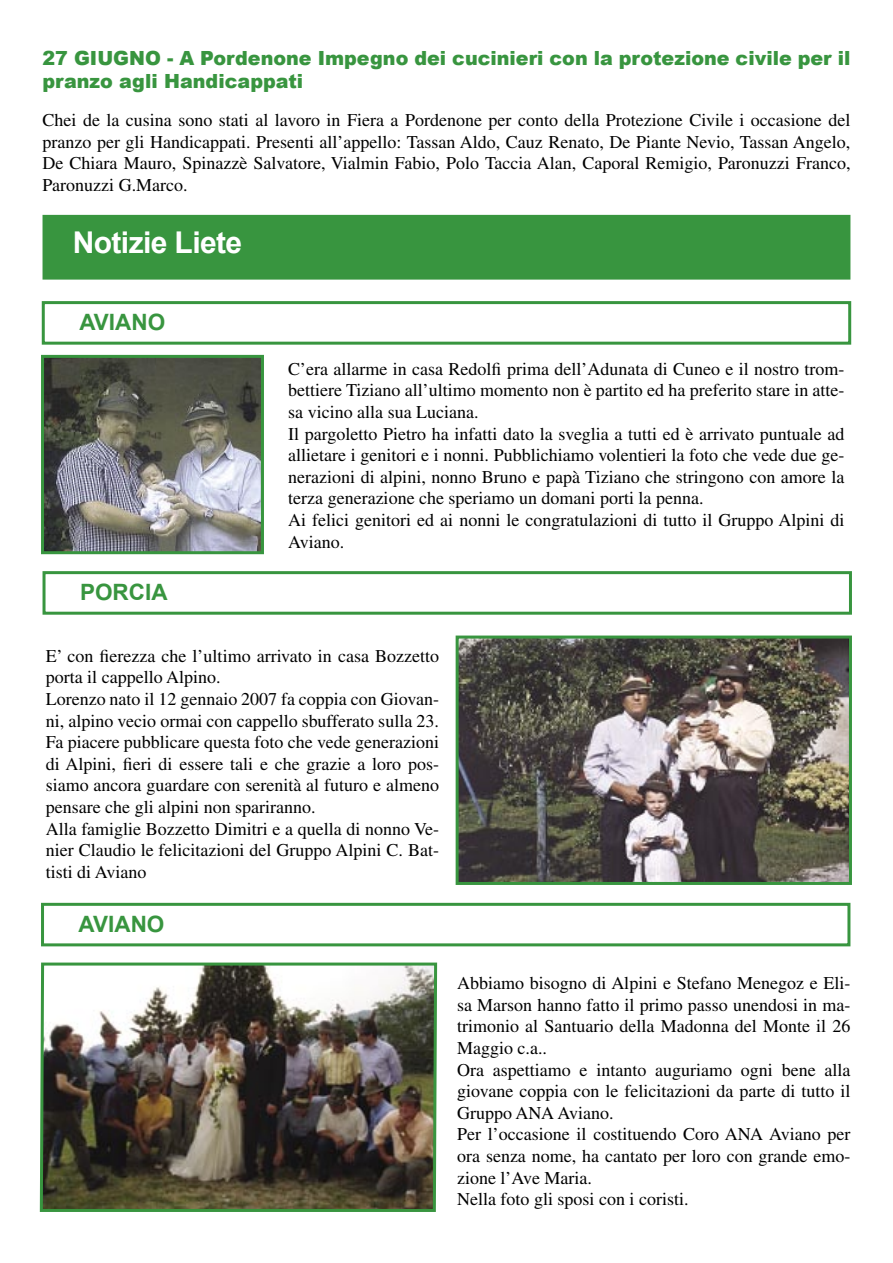
<style>
.page{position:relative;width:893px;height:1263px;background:#fff}
.page>*{position:absolute;margin:0;border:0;box-sizing:border-box;transform-origin:0 0}
.t1{font:700 30px "Arial";letter-spacing:-.02em;color:#fff}
.t2{font:700 22.5px "Arial";color:#38953f}
.t3{font:900 19.5px/23.4px "Arial";color:#38953f}
.t4{font:18px/21.6px "Times";color:#000}
</style>
<div class="page">
<div style="left:43px;top:216px;width:807px;height:63px;background:#38953f"></div>
<div style="left:43px;top:215px;width:807px;height:65px;border:2px solid #38953f"></div>
<img style="left:460px;top:639px;width:388px;height:242px">
<div style="left:456px;top:635px;width:396px;height:250px;border:3px solid #38953f"></div>
<img style="left:45px;top:359px;width:215px;height:191px">
<div style="left:41px;top:355px;width:223px;height:199px;border:3px solid #38953f"></div>
<div style="left:42px;top:301px;width:809px;height:44px;border:3px solid #38953f"></div>
<div style="left:43px;top:571px;width:809px;height:44px;border:3px solid #38953f"></div>
<div style="left:41px;top:903px;width:809px;height:43px;border:3px solid #38953f"></div>
<img style="left:39px;top:962px;width:399px;height:250px">
<p class="t3" style="left:43px;top:46px;width:809px">27 GIUGNO - A Pordenone Impegno dei cucinieri con la protezione civile per il pranzo agli Handicappati</p>
<p class="t4" style="left:43px;top:109px;width:809px;text-align:justify">Chei de la cusina sono stati al lavoro in Fiera a Pordenone per conto della Protezione Civile i occasione del pranzo per gli Handicappati. Presenti all’appello: Tassan Aldo, Cauz Renato, De Piante Nevio, Tassan Angelo, De Chiara Mauro, Spinazzè Salvatore, Vialmin Fabio, Polo Taccia Alan, Caporal Remigio, Paronuzzi Franco, Paronuzzi G.Marco.</p>
<h1 class="t1" style="left:73px;top:223px;width:171px">Notizie Liete</h1>
<p class="t2" style="left:79px;top:307px;width:87px">AVIANO</p>
<p class="t2" style="left:80px;top:577px;width:89px">PORCIA</p>
<p class="t4" style="left:288px;top:358px;width:558px">C’era allarme in casa Redolfi prima dell’Adunata di Cuneo e il nostro trom&shy;bettiere Tiziano all’ultimo momento non è partito ed ha preferito stare in atte&shy;sa vicino alla sua Luciana.<br>Il pargoletto Pietro ha infatti dato la sveglia a tutti ed è arrivato puntuale ad allietare i genitori e i nonni. Pubblichiamo volentieri la foto che vede due ge&shy;nerazioni di alpini, nonno Bruno e papà Tiziano che stringono con amore la terza generazione che speriamo un domani porti la penna.<br>Ai felici genitori ed ai nonni le congratulazioni di tutto il Gruppo Alpini di Aviano.</p>
<p class="t4" style="left:46px;top:645px;width:395px">E’ con fierezza che l’ultimo arrivato in casa Bozzetto porta il cappello Alpino.<br>Lorenzo nato il 12 gennaio 2007 fa coppia con Giovan&shy;ni, alpino vecio ormai con cappello sbufferato sulla 23.<br>Fa piacere pubblicare questa foto che vede generazioni di Alpini, fieri di essere tali e che grazie a loro pos&shy;siamo ancora guardare con serenità al futuro e almeno pensare che gli alpini non spariranno.<br>Alla famiglie Bozzetto Dimitri e a quella di nonno Ve&shy;nier Claudio le felicitazioni del Gruppo Alpini C. Bat&shy;tisti di Aviano</p>
<p class="t2" style="left:79px;top:909px;width:87px">AVIANO</p>
<p class="t4" style="left:457px;top:972px;width:395px">Abbiamo bisogno di Alpini e Stefano Menegoz e Eli&shy;sa Marson hanno fatto il primo passo unendosi in ma&shy;trimonio al Santuario della Madonna del Monte il 26<br>Maggio c.a..<br>Ora aspettiamo e intanto auguriamo ogni bene alla giovane coppia con le felicitazioni da parte di tutto il Gruppo ANA Aviano.<br>Per l’occasione il costituendo Coro ANA Aviano per ora senza nome, ha cantato per loro con grande emo&shy;zione l’Ave Maria.<br>Nella foto gli sposi con i coristi.</p>
</div>
